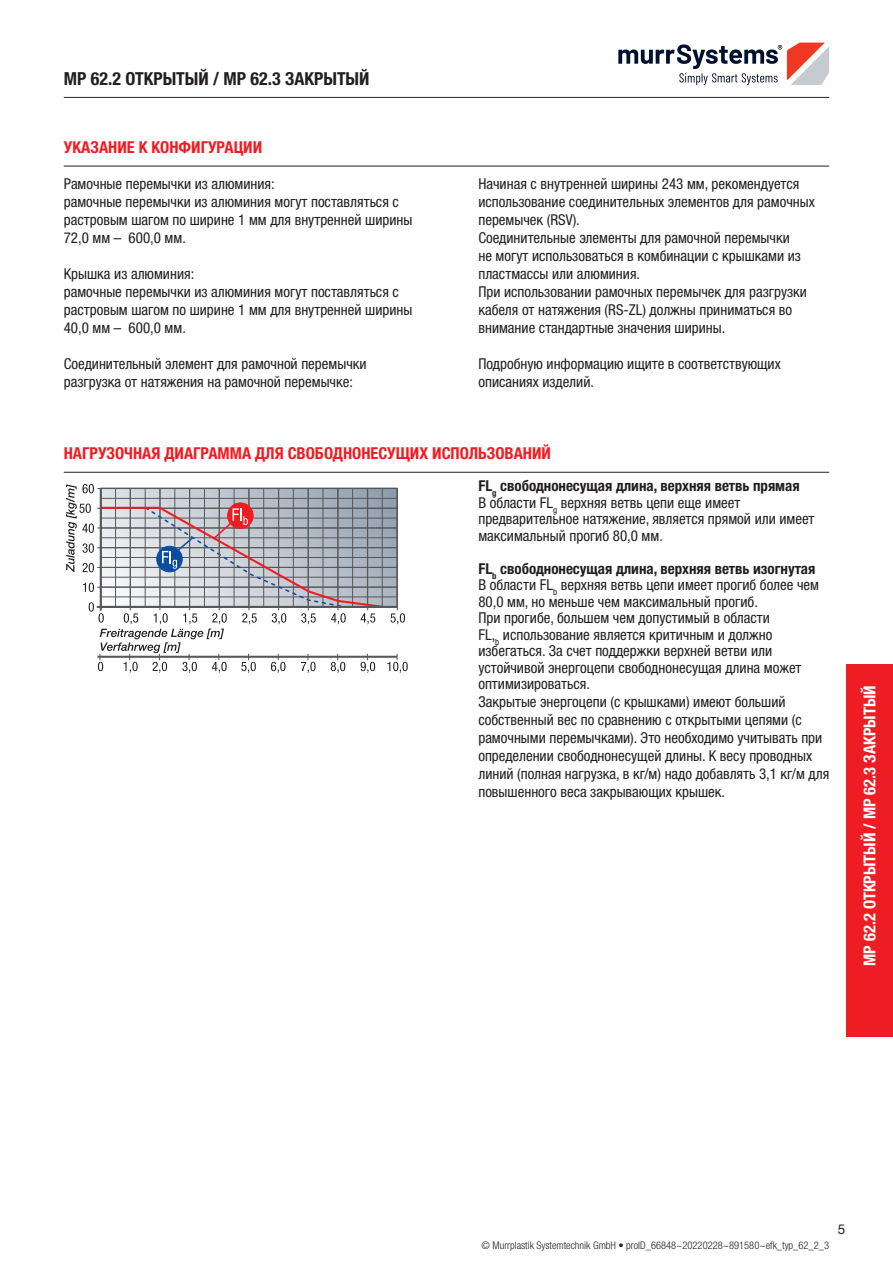
<style>
.page{position:relative;width:893px;height:1263px;background:#fff}
.page>*{position:absolute;margin:0;border:0;box-sizing:border-box;transform-origin:0 0}
.t1{font:700 condensed 18px "Helvetica Neue LTW1 G";color:#231f20}
.t2{font:700 condensed 16.5px "Helvetica Neue LTW1 G";color:#ee1d23}
.t3{font:700 condensed 16.5px "Helvetica Neue LTW1 G";color:#fff}
.t4{font:condensed 15px/18px "Helvetica Neue LTW1 G";color:#231f20}
.t5{font:13.5px "Helvetica Neue LTW1 G";color:#231f20}
.t6{font:300 condensed 10.5px "Helvetica Neue LTW1 G";color:#231f20}
.s1{font-weight:700}
</style>
<div class="page">
<svg style="left:618px;top:43px;width:211px;height:42px"></svg>
<hr style="left:64px;top:97px;width:765px;height:1px;background:#231f20">
<div style="left:846px;top:664px;width:47px;height:372px;background:#ee1d23"></div>
<hr style="left:64px;top:166px;width:765px;height:1px;background:#231f20">
<hr style="left:64px;top:472px;width:765px;height:1px;background:#231f20">
<svg style="left:66px;top:484px;width:342px;height:189px"></svg>
<hr style="left:100px;top:489px;width:2px;height:122px;background:#57585a">
<p class="t1" style="left:64px;top:68px;width:307px">MP 62.2 ОТКРЫТЫЙ / MP 62.3 ЗАКРЫТЫЙ</p>
<p class="t2" style="left:64px;top:137px;width:200px">УКАЗАНИЕ К КОНФИГУРАЦИИ</p>
<p class="t4" style="left:64px;top:175px;width:350px">Рамочные перемычки из алюминия:<br>рамочные перемычки из алюминия могут поставляться с растровым шагом по ширине 1 мм для внутренней ширины 72,0 мм – 600,0 мм.</p>
<p class="t4" style="left:64px;top:265px;width:350px">Крышка из алюминия:<br>рамочные перемычки из алюминия могут поставляться с растровым шагом по ширине 1 мм для внутренней ширины 40,0 мм – 600,0 мм.</p>
<p class="t4" style="left:64px;top:355px;width:304px">Соединительный элемент для рамочной перемычки разгрузка от натяжения на рамочной перемычке:</p>
<p class="t4" style="left:478px;top:175px;width:338px">Начиная с внутренней ширины 243 мм, рекомендуется использование соединительных элементов для рамочных перемычек (RSV).<br>Соединительные элементы для рамочной перемычки<br>не могут использоваться в комбинации с крышками из пластмассы или алюминия.<br>При использовании рамочных перемычек для разгрузки кабеля от натяжения (RS-ZL) должны приниматься во внимание стандартные значения ширины.</p>
<p class="t4" style="left:478px;top:355px;width:304px">Подробную информацию ищите в соответствующих описаниях изделий.</p>
<p class="t2" style="left:64px;top:443px;width:489px">НАГРУЗОЧНАЯ ДИАГРАММА ДЛЯ СВОБОДНОНЕСУЩИХ ИСПОЛЬЗОВАНИЙ</p>
<p class="t4" style="left:478px;top:478px;width:338px;line-height:16.5px"><span class="s1">FL</span><sub>g</sub> <span class="s1">свободнонесущая длина, верхняя ветвь прямая<br></span>В области FL<sub>g</sub> верхняя ветвь цепи еще имеет предварительное натяжение, является прямой или имеет максимальный прогиб 80,0 мм.</p>
<p class="t4" style="left:478px;top:560px;width:342px;line-height:16.5px"><span class="s1">FL</span><sub>b</sub> <span class="s1">свободнонесущая длина, верхняя ветвь изогнутая </span>В области FL<sub>b</sub> верхняя ветвь цепи имеет прогиб более чем 80,0 мм, но меньше чем максимальный прогиб.<br>При прогибе, большем чем допустимый в области<br>FL,<sub>b</sub> использование является критичным и должно избегаться. За счет поддержки верхней ветви или устойчивой энергоцепи свободнонесущая длина может оптимизироваться.</p>
<p class="t4" style="left:478px;top:693px;width:352px">Закрытые энергоцепи (с крышками) имеют больший собственный вес по сравнению с открытыми цепями (с рамочными перемычками). Это необходимо учитывать при определении свободнонесущей длины. К весу проводных линий (полная нагрузка, в кг/м) надо добавлять 3,1 кг/м для повышенного веса закрывающих крышек.</p>
<p class="t3" style="left:860px;top:966px;width:282px;rotate:-90deg">MP 62.2 ОТКРЫТЫЙ / MP 62.3 ЗАКРЫТЫЙ</p>
<p class="t6" style="left:482px;top:1239px;width:349px">© Murrplastik Systemtechnik GmbH • proID_66848~20220228~891580~efk_typ_62_2_3</p>
<p class="t5" style="left:838px;top:1221px;width:9px">5</p>
</div>
